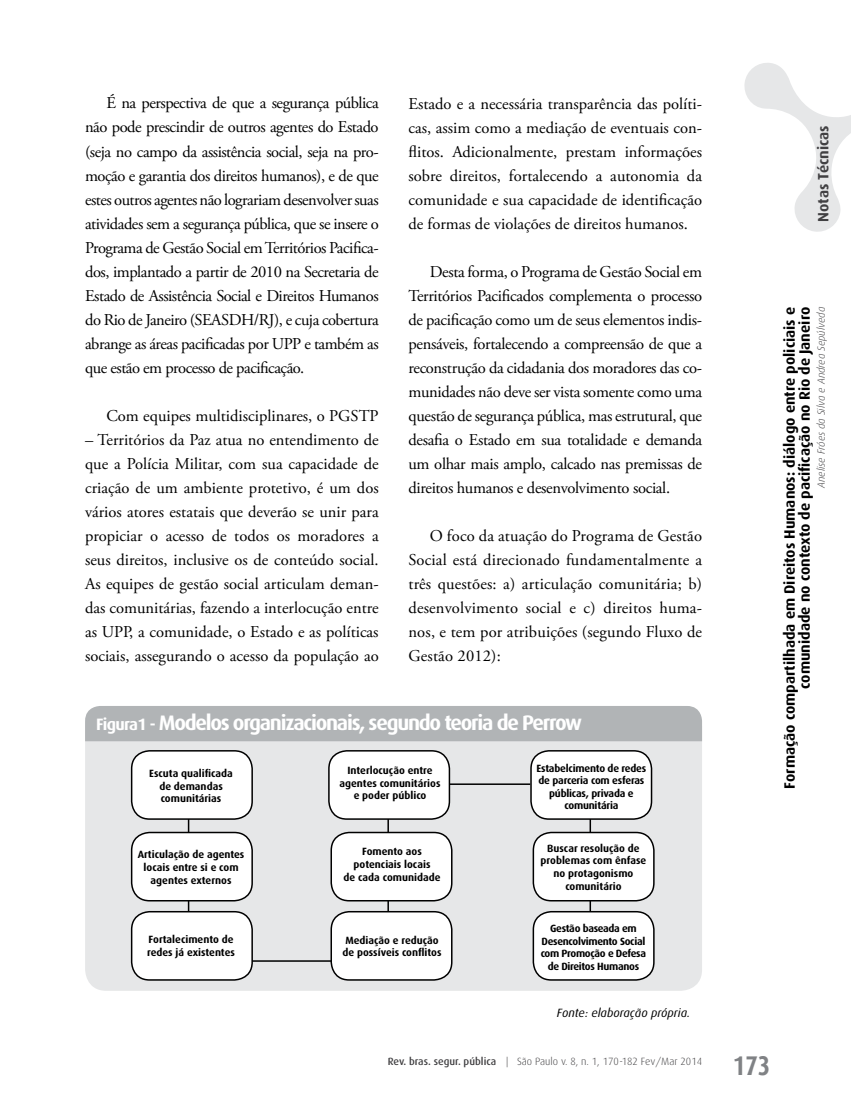
<style>
.page{position:relative;width:851px;height:1106px;background:#fff}
.page>*{position:absolute;margin:0;border:0;box-sizing:border-box;transform-origin:0 0}
.t1{font:700 27px "Dax Condensed";color:#808285}
.t2{font:700 21px "Dax";letter-spacing:-.06em;color:#fff}
.t3{font:16.5px/24px "Adobe Garamond Pro";color:#000;text-align:justify}
.t4{font:700 15px/15px "Dax";color:#000;text-align:right}
.t5{font:700 15px "Dax";color:#414042}
.t6{font:italic 12px "Dax";color:#000}
.t7{font:700 10.5px/12.6px "Dax";color:#000;text-align:center}
.t8{font:700 10.5px/12.6px "Dax";letter-spacing:-.03em;color:#000;text-align:center}
.t9{font:700 10.5px/12.6px "Dax";letter-spacing:-.02em;color:#000;text-align:center}
.t10{font:300 10.5px "Dax";color:#414042}
.t11{font:italic 300 10.5px "Dax";color:#414042}
.s1{font-size:16.5px}
.s2{font-weight:500}
</style>
<div class="page">
<svg style="left:744px;top:63px;width:106px;height:169px"></svg>
<div style="left:85px;top:706px;width:617px;height:284px;background:#e6e7e8;border-radius:21px"></div>
<div style="left:85px;top:706px;width:617px;height:35px;background:#b1b4b6"></div>
<svg style="left:188px;top:819px;width:1px;height:12px"></svg>
<hr style="left:387px;top:817px;width:2px;height:20px;background:#000">
<hr style="left:589px;top:817px;width:2px;height:20px;background:#000">
<hr style="left:387px;top:897px;width:2px;height:20px;background:#000">
<hr style="left:589px;top:897px;width:2px;height:20px;background:#000">
<svg style="left:188px;top:901px;width:2px;height:10px"></svg>
<hr style="left:252px;top:960px;width:80px;height:1px;background:#000">
<hr style="left:449px;top:783px;width:81px;height:2px;background:#000">
<div style="left:132px;top:751px;width:120px;height:68px;background:#fff;border-radius:18px"></div>
<div style="left:131px;top:750px;width:122px;height:69px;border:2px solid #000;border-radius:18px"></div>
<div style="left:329px;top:751px;width:120px;height:68px;background:#fff;border-radius:18px"></div>
<div style="left:328px;top:750px;width:122px;height:69px;border:2px solid #000;border-radius:18px"></div>
<div style="left:531px;top:751px;width:120px;height:68px;background:#fff;border-radius:18px"></div>
<div style="left:530px;top:750px;width:122px;height:69px;border:2px solid #000;border-radius:18px"></div>
<div style="left:132px;top:832px;width:120px;height:68px;background:#fff;border-radius:18px"></div>
<div style="left:131px;top:831px;width:122px;height:70px;border:2px solid #000;border-radius:18px"></div>
<div style="left:331px;top:832px;width:120px;height:68px;background:#fff;border-radius:18px"></div>
<div style="left:330px;top:831px;width:122px;height:70px;border:2px solid #000;border-radius:18px"></div>
<div style="left:533px;top:832px;width:120px;height:68px;background:#fff;border-radius:18px"></div>
<div style="left:532px;top:831px;width:122px;height:70px;border:2px solid #000;border-radius:18px"></div>
<div style="left:132px;top:911px;width:120px;height:69px;background:#fff;border-radius:18px"></div>
<div style="left:131px;top:911px;width:122px;height:69px;border:2px solid #000;border-radius:18px"></div>
<div style="left:331px;top:911px;width:120px;height:69px;background:#fff;border-radius:18px"></div>
<div style="left:330px;top:911px;width:122px;height:69px;border:2px solid #000;border-radius:18px"></div>
<div style="left:533px;top:911px;width:120px;height:69px;background:#fff;border-radius:18px"></div>
<div style="left:532px;top:911px;width:122px;height:69px;border:2px solid #000;border-radius:18px"></div>
<p class="t3" style="left:85px;top:92px;width:295px;text-indent:21px">É na perspectiva de que a segurança pública não pode prescindir de outros agentes do Estado (seja no campo da assistência social, seja na pro&shy;moção e garantia dos direitos humanos), e de que estes outros agentes não lograriam desenvolver suas atividades sem a segurança pública, que se insere o Programa de Gestão Social em Territórios Pacifica&shy;dos, implantado a partir de 2010 na Secretaria de Estado de Assistência Social e Direitos Humanos do Rio de Janeiro (SEASDH/RJ), e cuja cobertura abrange as áreas pacificadas por UPP e também as que estão em processo de pacificação.</p>
<p class="t3" style="left:106px;top:404px;width:274px">Com equipes multidisciplinares, o PGSTP</p>
<p class="t3" style="left:85px;top:428px;width:295px">– Territórios da Paz atua no entendimento de que a Polícia Militar, com sua capacidade de criação de um ambiente protetivo, é um dos vários atores estatais que deverão se unir para propiciar o acesso de todos os moradores a seus direitos, inclusive os de conteúdo social.<br>As equipes de gestão social articulam deman&shy;das comunitárias, fazendo a interlocução entre as UPP, a comunidade, o Estado e as políticas sociais, assegurando o acesso da população ao</p>
<p class="t3" style="left:408px;top:92px;width:295px">Estado e a necessária transparência das políti&shy;cas, assim como a mediação de eventuais con&shy;flitos. Adicionalmente, prestam informações sobre direitos, fortalecendo a autonomia da comunidade e sua capacidade de identificação de formas de violações de direitos humanos.</p>
<p class="t3" style="left:408px;top:260px;width:295px;text-indent:21px">Desta forma, o Programa de Gestão Social em Territórios Pacificados complementa o processo de pacificação como um de seus elementos indis&shy;pensáveis, fortalecendo a compreensão de que a reconstrução da cidadania dos moradores das co&shy;munidades não deve ser vista somente como uma questão de segurança pública, mas estrutural, que desafia o Estado em sua totalidade e demanda um olhar mais amplo, calcado nas premissas de direitos humanos e desenvolvimento social.</p>
<p class="t3" style="left:408px;top:524px;width:295px;text-indent:21px">O foco da atuação do Programa de Gestão Social está direcionado fundamentalmente a três questões: a) articulação comunitária; b) desenvolvimento social e c) direitos huma&shy;nos, e tem por atribuições (segundo Fluxo de Gestão 2012):</p>
<p class="t2" style="left:96px;top:711px;width:487px"><span class="s1">Figura1 -</span> Modelos organizacionais, segundo teoria de Perrow</p>
<p class="t7" style="left:149px;top:767px;width:85px">Escuta qualificada de demandas comunitárias</p>
<p class="t7" style="left:138px;top:848px;width:108px">Articulação de agentes locais entre si e com agentes externos</p>
<p class="t7" style="left:147px;top:933px;width:89px;text-align:left">Fortalecimento de redes já existentes</p>
<p class="t7" style="left:339px;top:764px;width:102px">Interlocução entre agentes comunitários e poder público</p>
<p class="t7" style="left:343px;top:845px;width:98px">Fomento aos potenciais locais<br>de cada comunidade</p>
<p class="t9" style="left:536px;top:761px;width:111px">Estabelcimento de redes de parceria com esferas públicas, privada e comunitária</p>
<p class="t7" style="left:540px;top:842px;width:107px">Buscar resolução de problemas com ênfase no protagonismo comunitário</p>
<p class="t7" style="left:342px;top:934px;width:101px;text-align:left">Mediação e redução de possíveis conflitos</p>
<p class="t8" style="left:540px;top:922px;width:107px">Gestão baseada em<br>Desencolvimento Social com Promoção e Defesa de Direitos Humanos</p>
<p class="t6" style="left:557px;top:1006px;width:135px">Fonte: elaboração própria.</p>
<p class="t10" style="left:388px;top:1055px;width:316px"><span class="s2">Rev. bras. segur. pública</span> | São Paulo v. 8, n. 1, 170-182 Fev/Mar 2014</p>
<p class="t5" style="left:814px;top:222px;width:98px;rotate:-90deg">Notas Técnicas</p>
<p class="t4" style="left:782px;top:788px;width:483px;rotate:-90deg">Formação compartilhada em Direitos Humanos: diálogo entre policiais e comunidade no contexto de pacificação no Rio de Janeiro</p>
<p class="t11" style="left:815px;top:488px;width:182px;rotate:-90deg">Anelise Fróes da Silva e Andrea Sepúlveda</p>
<h1 class="t1" style="left:733px;top:1050px;width:39px">173</h1>
</div>
